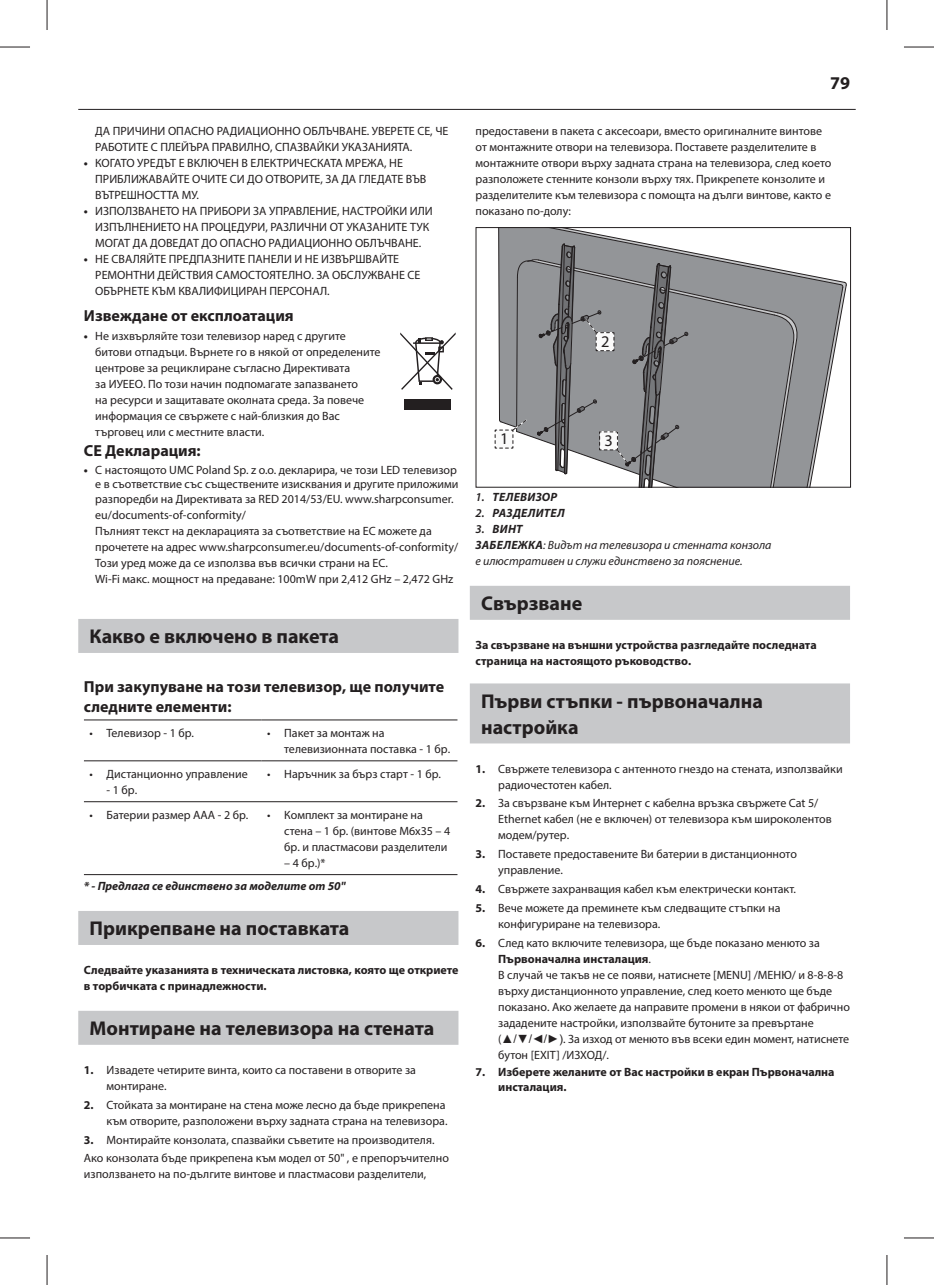
<style>
.page{position:relative;width:934px;height:1285px;background:#fff}
.page>*{position:absolute;margin:0;border:0;box-sizing:border-box;transform-origin:0 0}
.t1{font:700 20px/26px "Myriad Pro";color:#231f20}
.t2{font:700 18px "Myriad Pro";color:#231f20}
.t3{font:16.4px "Myriad Pro";color:#231f20}
.t4{font:700 16px/20px "Myriad Pro";color:#231f20}
.t5{font:12px/16px "Myriad Pro";color:#231f20}
.t6{font:700 12px/16px "Myriad Pro";color:#231f20}
.t7{font:italic 12px/16px "Myriad Pro";color:#231f20}
.t8{font:italic 700 12px "Myriad Pro";color:#231f20}
.t9{font:italic 700 12px "Myriad Pro";letter-spacing:.02em;color:#231f20}
.s1{font-weight:700}
.s2{font-weight:600}
.s3{font-family:"Arial"}
</style>
<div class="page">
<div style="left:469px;top:586px;width:380px;height:34px;background:#c7c8ca"></div>
<div style="left:469px;top:683px;width:380px;height:60px;background:#c7c8ca"></div>
<svg style="left:494px;top:229px;width:352px;height:257px"></svg>
<div style="left:475px;top:227px;width:375px;height:261px;border:1px solid #231f20"></div>
<div style="left:78px;top:619px;width:380px;height:34px;background:#c7c8ca"></div>
<div style="left:78px;top:911px;width:380px;height:34px;background:#c7c8ca"></div>
<div style="left:78px;top:1010px;width:380px;height:34px;background:#c7c8ca"></div>
<hr style="left:261px;top:719px;width:196px;height:1px;background:#231f20">
<hr style="left:261px;top:760px;width:196px;height:1px;background:#231f20">
<hr style="left:84px;top:801px;width:373px;height:1px;background:#231f20">
<hr style="left:84px;top:874px;width:373px;height:1px;background:#231f20">
<hr style="left:84px;top:719px;width:177px;height:1px;background:#231f20">
<hr style="left:84px;top:760px;width:177px;height:1px;background:#231f20">
<svg style="left:400px;top:332px;width:55px;height:58px"></svg>
<div style="left:404px;top:399px;width:46px;height:10px;background:#231f20"></div>
<hr style="left:78px;top:109px;width:777px;height:1px;background:#231f20">
<hr style="left:0;top:47px;width:30px;height:1px;background:#231f20">
<hr style="left:903px;top:47px;width:30px;height:1px;background:#231f20">
<hr style="left:0;top:1237px;width:30px;height:1px;background:#231f20">
<hr style="left:903px;top:1237px;width:30px;height:1px;background:#231f20">
<hr style="left:47px;top:0;width:1px;height:30px;background:#231f20">
<hr style="left:47px;top:1255px;width:1px;height:30px;background:#231f20">
<hr style="left:886px;top:0;width:1px;height:30px;background:#231f20">
<hr style="left:886px;top:1255px;width:1px;height:30px;background:#231f20">
<p class="t5" style="left:95px;top:124px;width:354px">ДА ПРИЧИНИ ОПАСНО РАДИАЦИОННО ОБЛЪЧВАНЕ. УВЕРЕТЕ СЕ, ЧЕ<br>РАБОТИТЕ С ПЛЕЙЪРА ПРАВИЛНО, СПАЗВАЙКИ УКАЗАНИЯТА.</p>
<p class="t5" style="left:95px;top:156px;width:332px;text-indent:-11px"><span class="s1">•</span> КОГАТО УРЕДЪТ Е ВКЛЮЧЕН В ЕЛЕКТРИЧЕСКАТА МРЕЖА, НЕ<br>ПРИБЛИЖАВАЙТЕ ОЧИТЕ СИ ДО ОТВОРИТЕ, ЗА ДА ГЛЕДАТЕ ВЪВ<br>ВЪТРЕШНОСТТА МУ.</p>
<p class="t5" style="left:95px;top:204px;width:339px;text-indent:-11px"><span class="s1">•</span> ИЗПОЛЗВАНЕТО НА ПРИБОРИ ЗА УПРАВЛЕНИЕ, НАСТРОЙКИ ИЛИ<br>ИЗПЪЛНЕНИЕТО НА ПРОЦЕДУРИ, РАЗЛИЧНИ ОТ УКАЗАНИТЕ ТУК<br>МОГАТ ДА ДОВЕДАТ ДО ОПАСНО РАДИАЦИОННО ОБЛЪЧВАНЕ.</p>
<p class="t5" style="left:95px;top:252px;width:326px;text-indent:-11px"><span class="s1">•</span> НЕ СВАЛЯЙТЕ ПРЕДПАЗНИТЕ ПАНЕЛИ И НЕ ИЗВЪРШВАЙТЕ<br>РЕМОНТНИ ДЕЙСТВИЯ САМОСТОЯТЕЛНО. ЗА ОБСЛУЖВАНЕ СЕ<br>ОБЪРНЕТЕ КЪМ КВАЛИФИЦИРАН ПЕРСОНАЛ.</p>
<h3 class="t4" style="left:84px;top:307px;width:211px">Извеждане от експлоатация</h3>
<p class="t5" style="left:95px;top:329px;width:286px;text-indent:-11px"><span class="s1">•</span> Не изхвърляйте този телевизор наред с другите битови отпадъци. Върнете го в някой от определените центрове за рециклиране съгласно Директивата<br>за ИУЕЕО. По този начин подпомагате запазването<br>на ресурси и защитавате околната среда. За повече информация се свържете с най-близкия до Вас търговец или с местните власти.</p>
<h3 class="t4" style="left:84px;top:442px;width:118px">CE Декларация:</h3>
<p class="t5" style="left:95px;top:463px;width:364px;line-height:14.8px;text-indent:-11px"><span class="s1">•</span> С настоящото UMC Poland Sp. z o.o. декларира, че този LED телевизор е в съответствие със съществените изисквания и другите приложими разпоредби на Директивата за RED 2014/53/EU. www.sharpconsumer.</p>
<p class="t5" style="left:95px;top:508px;width:364px">eu/documents-of-conformity/<br>Пълният текст на декларацията за съответствие на ЕС можете да прочетете на адрес www.sharpconsumer.eu/documents-of-conformity/ Този уред може да се използва във всички страни на ЕС.<br>Wi-Fi макс. мощност на предаване: 100mW при 2,412 GHz – 2,472 GHz</p>
<h1 class="t1" style="left:90px;top:625px;width:251px">Какво е включено в пакета</h1>
<h3 class="t4" style="left:84px;top:677px;width:361px">При закупуване на този телевизор, ще получите следните елементи:</h3>
<p class="t5" style="left:90px;top:726px;width:106px">• Телевизор - 1 бр.</p>
<p class="t5" style="left:284px;top:726px;width:167px;text-indent:-17px">• Пакет за монтаж на телевизионната поставка - 1 бр.</p>
<p class="t5" style="left:90px;top:766px;width:160px">• Дистанционно управление</p>
<p class="t5" style="left:107px;top:782px;width:32px">- 1 бр.</p>
<p class="t5" style="left:267px;top:766px;width:175px">• Наръчник за бърз старт - 1 бр.</p>
<p class="t5" style="left:90px;top:807px;width:160px">• Батерии размер ААА - 2 бр.</p>
<p class="t5" style="left:284px;top:807px;width:167px;text-indent:-17px">• Комплект за монтиране на стена – 1 бр. (винтове M6x35 – 4 бр. и пластмасови разделители</p>
<p class="t5" style="left:284px;top:855px;width:43px">– 4 бр.)*</p>
<p class="t8" style="left:84px;top:881px;width:263px">* - Предлага се единствено за моделите от 50"</p>
<h1 class="t1" style="left:90px;top:917px;width:261px">Прикрепване на поставката</h1>
<p class="t6" style="left:84px;top:963px;width:376px">Следвайте указанията в техническата листовка, която ще откриете в торбичката с принадлежности.</p>
<h1 class="t1" style="left:90px;top:1017px;width:346px">Монтиране на телевизора на стената</h1>
<p class="t5" style="left:107px;top:1062px;width:311px;text-indent:-23px"><span class="s1">1.</span> Извадете четирите винта, които са поставени в отворите за монтиране.</p>
<p class="t5" style="left:84px;top:1097px;width:365px;text-align:right"><span class="s1">2.</span> Стойката за монтиране на стена може лесно да бъде прикрепена към отворите, разположени върху задната страна на телевизора.</p>
<p class="t5" style="left:84px;top:1131px;width:366px;line-height:18.8px"><span class="s1">3.</span> Монтирайте конзолата, спазвайки съветите на производителя.<br>Ако конзолата бъде прикрепена към модел от 50" , е препоръчително</p>
<p class="t5" style="left:84px;top:1167px;width:344px">използването на по-дългите винтове и пластмасови разделители,</p>
<h2 class="t2" style="left:829px;top:76px;width:21px">79</h2>
<p class="t5" style="left:475px;top:124px;width:357px">предоставени в пакета с аксесоари, вместо оригиналните винтове от монтажните отвори на телевизора. Поставете разделителите в монтажните отвори върху задната страна на телевизора, след което разположете стенните конзоли върху тях. Прикрепете конзолите и разделителите към телевизора с помощта на дълги винтове, както е показано по-долу:</p>
<h3 class="t3" style="left:601px;top:335px;width:10px">2</h3>
<h3 class="t3" style="left:500px;top:432px;width:10px">1</h3>
<h3 class="t3" style="left:604px;top:434px;width:10px">3</h3>
<p class="t9" style="left:475px;top:492px;width:83px"><span class="s2">1.</span> ТЕЛЕВИЗОР</p>
<p class="t9" style="left:475px;top:508px;width:91px"><span class="s2">2.</span> РАЗДЕЛИТЕЛ</p>
<p class="t7" style="left:475px;top:522px;width:297px"><span class="s2">3.</span> <span class="s1">ВИНТ<br>ЗАБЕЛЕЖКА</span>: Видът на телевизора и стенната конзола е илюстративен и служи единствено за пояснение.</p>
<h1 class="t1" style="left:481px;top:592px;width:103px">Свързване</h1>
<p class="t6" style="left:475px;top:638px;width:342px">За свързване на външни устройства разгледайте последната страница на настоящото ръководство.</p>
<h1 class="t1" style="left:481px;top:690px;width:283px">Първи стъпки - първоначална настройка</h1>
<p class="t5" style="left:498px;top:761px;width:346px;text-indent:-23px"><span class="s1">1.</span> Свържете телевизора с антенното гнездо на стената, използвайки радиочестотен кабел.</p>
<p class="t5" style="left:498px;top:796px;width:335px;text-indent:-23px"><span class="s1">2.</span> За свързване към Интернет с кабелна връзка свържете Cat 5/<br>Ethernet кабел (не е включен) от телевизора към широколентов модем/рутер.</p>
<p class="t5" style="left:498px;top:847px;width:300px;text-indent:-23px"><span class="s1">3.</span> Поставете предоставените Ви батерии в дистанционното управление.</p>
<p class="t5" style="left:475px;top:882px;width:322px"><span class="s1">4.</span> Свържете захранващия кабел към електрически контакт.</p>
<p class="t5" style="left:498px;top:901px;width:283px;text-indent:-23px"><span class="s1">5.</span> Вече можете да преминете към следващите стъпки на конфигуриране на телевизора.</p>
<p class="t5" style="left:498px;top:935px;width:353px;text-indent:-23px"><span class="s1">6.</span> След като включите телевизора, ще бъде показано менюто за <span class="s1">Първоначална инсталация</span>.<br>В случай че такъв не се появи, натиснете [MENU] /МЕНЮ/ и 8-8-8-8 върху дистанционното управление, след което менюто ще бъде показано. Ако желаете да направите промени в някои от фабрично зададените настройки, използвайте бутоните за превъртане (<span class="s3">▲/▼/◄/►)</span>. За изход от менюто във всеки един момент, натиснете бутон [EXIT] /ИЗХОД/.</p>
<p class="t6" style="left:498px;top:1066px;width:338px;line-height:14.4px;text-indent:-23px">7. Изберете желаните от Вас настройки в екран Първоначална инсталация.</p>
</div>
